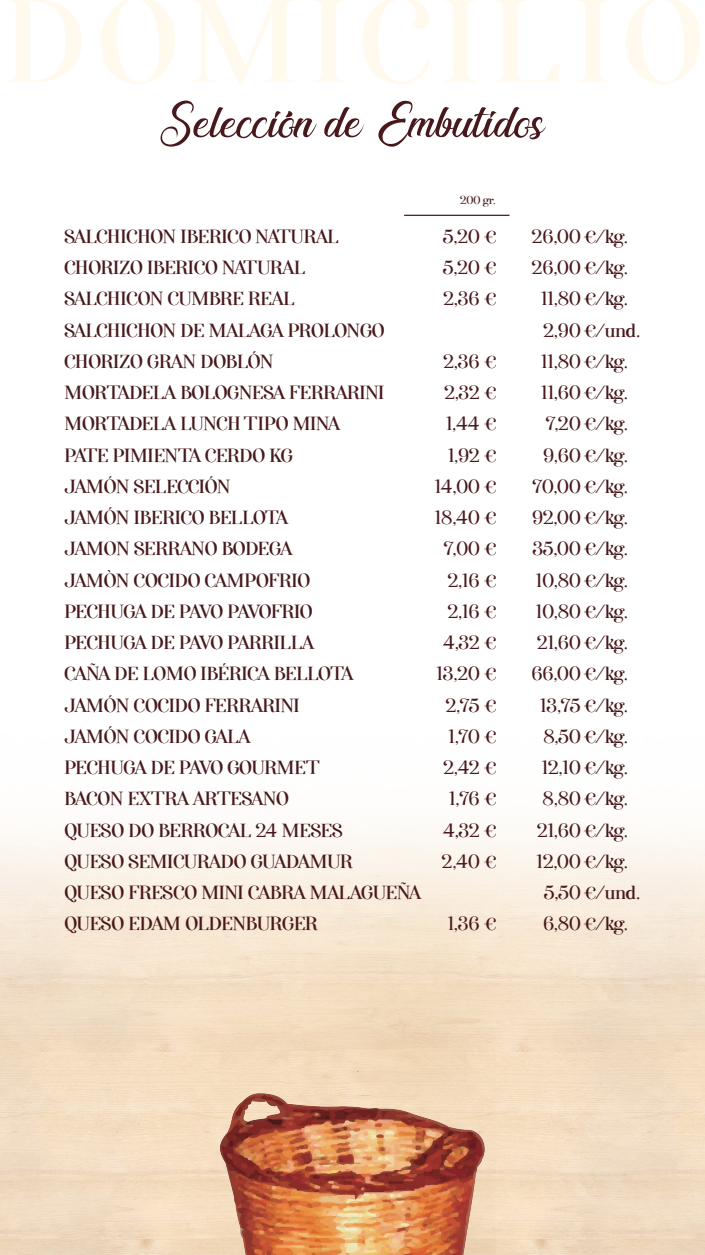
<style>
.page{position:relative;width:705px;height:1255px;background:#fff}
.page>*{position:absolute;margin:0;border:0;box-sizing:border-box;transform-origin:0 0}
.t1{font:68.75px "Smileof the Ocean";color:#48191c}
.t2{font:18.75px "Afterglow";color:#48191c}
.t3{font:11.25px "Afterglow";color:#48191c}
</style>
<div class="page">
<img style="left:175px;top:1055px;width:355px;height:200px">
<hr style="left:404px;top:215px;width:105px;height:1px;background:#48191c">
<p class="t1" style="left:159px;top:90px;width:387px">Selección de Embutidos</p>
<p class="t2" style="left:64px;top:226px;width:276px">SALCHICHON IBERICO NATURAL</p>
<p class="t2" style="left:64px;top:257px;width:242px">CHORIZO IBERICO NATURAL</p>
<p class="t2" style="left:64px;top:288px;width:231px">SALCHICON CUMBRE REAL</p>
<p class="t2" style="left:64px;top:319px;width:321px">SALCHICHON DE MALAGA PROLONGO</p>
<p class="t2" style="left:64px;top:351px;width:210px">CHORIZO GRAN DOBLÓN</p>
<p class="t2" style="left:64px;top:382px;width:321px">MORTADELA BOLOGNESA FERRARINI</p>
<p class="t2" style="left:64px;top:413px;width:277px">MORTADELA LUNCH TIPO MINA</p>
<p class="t2" style="left:64px;top:444px;width:230px">PATE PIMIENTA CERDO KG</p>
<p class="t2" style="left:64px;top:476px;width:167px">JAMÓN SELECCIÓN</p>
<p class="t2" style="left:64px;top:507px;width:225px">JAMÓN IBERICO BELLOTA</p>
<p class="t2" style="left:64px;top:538px;width:229px">JAMON SERRANO BODEGA</p>
<p class="t2" style="left:64px;top:569px;width:247px">JAMÒN COCIDO CAMPOFRIO</p>
<p class="t2" style="left:64px;top:601px;width:249px">PECHUGA DE PAVO PAVOFRIO</p>
<p class="t2" style="left:64px;top:632px;width:251px">PECHUGA DE PAVO PARRILLA</p>
<p class="t2" style="left:64px;top:663px;width:290px">CAÑA DE LOMO IBÉRICA BELLOTA</p>
<p class="t2" style="left:64px;top:694px;width:237px">JAMÓN COCIDO FERRARINI</p>
<p class="t2" style="left:64px;top:726px;width:187px">JAMÓN COCIDO GALA</p>
<p class="t2" style="left:64px;top:757px;width:255px">PECHUGA DE PAVO GOURMET</p>
<p class="t2" style="left:64px;top:788px;width:226px">BACON EXTRA ARTESANO</p>
<p class="t2" style="left:64px;top:819px;width:279px">QUESO DO BERROCAL 24 MESES</p>
<p class="t2" style="left:64px;top:851px;width:289px">QUESO SEMICURADO GUADAMUR</p>
<p class="t2" style="left:64px;top:882px;width:358px">QUESO FRESCO MINI CABRA MALAGUEÑA</p>
<p class="t2" style="left:64px;top:913px;width:254px">QUESO EDAM OLDENBURGER</p>
<p class="t3" style="left:460px;top:194px;width:37px">200 gr.</p>
<p class="t2" style="left:443px;top:226px;width:54px">5,20 €</p>
<p class="t2" style="left:443px;top:257px;width:54px">5,20 €</p>
<p class="t2" style="left:443px;top:288px;width:54px">2,36 €</p>
<p class="t2" style="left:443px;top:351px;width:54px">2,36 €</p>
<p class="t2" style="left:444px;top:382px;width:53px">2,32 €</p>
<p class="t2" style="left:446px;top:413px;width:51px">1,44 €</p>
<p class="t2" style="left:448px;top:444px;width:49px">1,92 €</p>
<p class="t2" style="left:434px;top:476px;width:63px">14,00 €</p>
<p class="t2" style="left:434px;top:507px;width:63px">18,40 €</p>
<p class="t2" style="left:444px;top:538px;width:53px">7,00 €</p>
<p class="t2" style="left:447px;top:569px;width:50px">2,16 €</p>
<p class="t2" style="left:447px;top:601px;width:50px">2,16 €</p>
<p class="t2" style="left:443px;top:632px;width:54px">4,32 €</p>
<p class="t2" style="left:436px;top:663px;width:61px">13,20 €</p>
<p class="t2" style="left:445px;top:694px;width:52px">2,75 €</p>
<p class="t2" style="left:448px;top:726px;width:49px">1,70 €</p>
<p class="t2" style="left:443px;top:757px;width:54px">2,42 €</p>
<p class="t2" style="left:449px;top:788px;width:48px">1,76 €</p>
<p class="t2" style="left:443px;top:819px;width:54px">4,32 €</p>
<p class="t2" style="left:442px;top:851px;width:55px">2,40 €</p>
<p class="t2" style="left:447px;top:913px;width:50px">1,36 €</p>
<p class="t2" style="left:531px;top:226px;width:98px">26,00 €/kg.</p>
<p class="t2" style="left:531px;top:257px;width:98px">26,00 €/kg.</p>
<p class="t2" style="left:541px;top:288px;width:89px">11,80 €/kg.</p>
<p class="t2" style="left:543px;top:319px;width:98px">2,90 €/und.</p>
<p class="t2" style="left:541px;top:351px;width:89px">11,80 €/kg.</p>
<p class="t2" style="left:541px;top:382px;width:88px">11,60 €/kg.</p>
<p class="t2" style="left:545px;top:413px;width:84px">7,20 €/kg.</p>
<p class="t2" style="left:543px;top:444px;width:87px">9,60 €/kg.</p>
<p class="t2" style="left:532px;top:476px;width:97px">70,00 €/kg.</p>
<p class="t2" style="left:532px;top:507px;width:98px">92,00 €/kg.</p>
<p class="t2" style="left:532px;top:538px;width:97px">35,00 €/kg.</p>
<p class="t2" style="left:535px;top:569px;width:94px">10,80 €/kg.</p>
<p class="t2" style="left:535px;top:601px;width:94px">10,80 €/kg.</p>
<p class="t2" style="left:537px;top:632px;width:93px">21,60 €/kg.</p>
<p class="t2" style="left:531px;top:663px;width:98px">66,00 €/kg.</p>
<p class="t2" style="left:540px;top:694px;width:90px">13,75 €/kg.</p>
<p class="t2" style="left:543px;top:726px;width:86px">8,50 €/kg.</p>
<p class="t2" style="left:541px;top:757px;width:88px">12,10 €/kg.</p>
<p class="t2" style="left:542px;top:788px;width:87px">8,80 €/kg.</p>
<p class="t2" style="left:537px;top:819px;width:93px">21,60 €/kg.</p>
<p class="t2" style="left:536px;top:851px;width:93px">12,00 €/kg.</p>
<p class="t2" style="left:544px;top:882px;width:97px">5,50 €/und.</p>
<p class="t2" style="left:543px;top:913px;width:87px">6,80 €/kg.</p>
</div>
